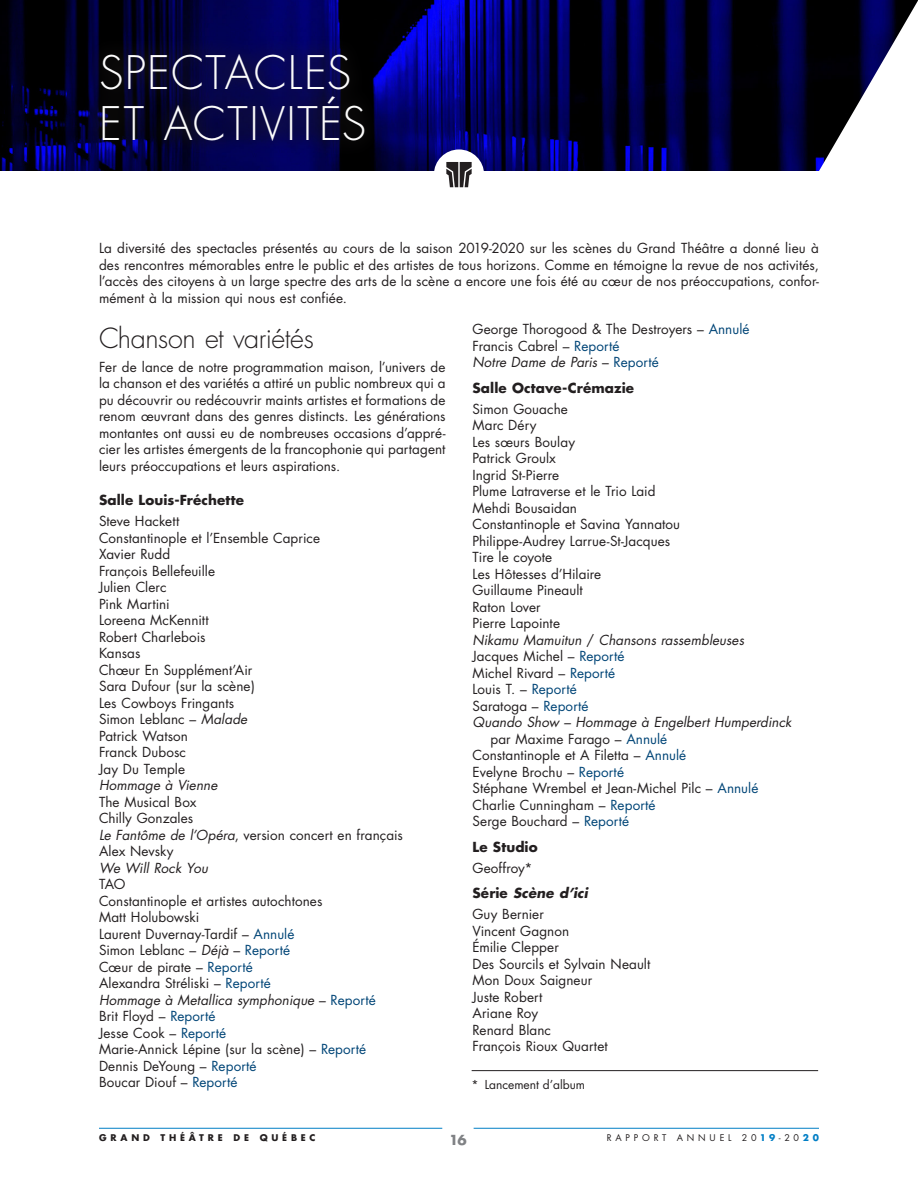
<style>
.page{position:relative;width:918px;height:1188px;background:#fff}
.page>*{position:absolute;margin:0;border:0;box-sizing:border-box;transform-origin:0 0}
.Ti{font:300 45px/51px "Futura";letter-spacing:.03em;color:#fcfcfc}
.Ti2b{font:300 27px "Futura";letter-spacing:-.02em;color:#231f20}
.TC{font:13.5px/16.5px "Futura";letter-spacing:.005em;color:#231f20;text-align:justify}
.TC-2{font:italic 13.5px/16.5px "Futura";letter-spacing:.005em;color:#231f20}
.TC-3{font:700 13.5px "Futura";letter-spacing:.01em;color:#231f20}
.TC-4{font:italic 700 13.5px "Futura";letter-spacing:.005em;color:#231f20}
.t1{font:700 13.5px "Futura";color:#808285}
.t2{font:12px "Futura";color:#231f20}
.t3{font:9px "Futura";letter-spacing:.42em;color:#231f20}
.t4{font:700 9px "Futura";letter-spacing:.42em;color:#231f20}
.s1{font-style:italic}
.s2{color:#004577}
.s3{font-style:normal}
.s4{font-style:normal;color:#004577}
.s5{font-weight:700;color:#007ec5}
</style>
<div class="page">
<img style="left:0;top:0;width:918px;height:171px">
<div style="left:83px;top:35px;width:300px;height:124px;background:#231f20;opacity:.7"></div>
<hr style="left:472px;top:1070px;width:346px;height:1px;background:#231f20">
<hr style="left:99px;top:1128px;width:343px;height:1px;background:#007ec5">
<hr style="left:474px;top:1128px;width:345px;height:1px;background:#007ec5">
<div style="left:434px;top:149px;width:50px;height:51px;background:#fff;border-radius:50%"></div>
<svg style="left:446px;top:162px;width:26px;height:25px"></svg>
<p class="Ti" style="left:99px;top:48px;width:269px">SPECTACLES<br>ET ACTIVITÉS</p>
<p class="TC" style="left:99px;top:240px;width:722px">La diversité des spectacles présentés au cours de la saison 2019-2020 sur les scènes du Grand Théâtre a donné lieu à des rencontres mémorables entre le public et des artistes de tous horizons. Comme en témoigne la revue de nos activités, l’accès des citoyens à un large spectre des arts de la scène a encore une fois été au cœur de nos préoccupations, confor&shy;mément à la mission qui nous est confiée.</p>
<p class="Ti2b" style="left:99px;top:322px;width:216px">Chanson et variétés</p>
<p class="TC" style="left:99px;top:359px;width:348px">Fer de lance de notre programmation maison, l’univers de la chanson et des variétés a attiré un public nombreux qui a pu découvrir ou redécouvrir maints artistes et formations de renom œuvrant dans des genres distincts. Les générations montantes ont aussi eu de nombreuses occasions d’appré&shy;cier les artistes émergents de la francophonie qui partagent leurs préoccupations et leurs aspirations.</p>
<p class="TC-3" style="left:99px;top:491px;width:147px">Salle Louis-Fréchette</p>
<p class="TC" style="left:99px;top:513px;width:82px">Steve Hackett</p>
<p class="TC" style="left:99px;top:530px;width:223px">Constantinople et l’Ensemble Caprice</p>
<p class="TC" style="left:99px;top:546px;width:73px">Xavier Rudd</p>
<p class="TC" style="left:99px;top:563px;width:118px">François Bellefeuille</p>
<p class="TC" style="left:99px;top:579px;width:69px">Julien Clerc</p>
<p class="TC" style="left:99px;top:596px;width:72px">Pink Martini</p>
<p class="TC" style="left:99px;top:612px;width:111px">Loreena McKennitt</p>
<p class="TC" style="left:99px;top:629px;width:108px">Robert Charlebois</p>
<p class="TC" style="left:99px;top:645px;width:43px">Kansas</p>
<p class="TC" style="left:99px;top:662px;width:155px">Chœur En Supplément’Air</p>
<p class="TC" style="left:99px;top:678px;width:157px">Sara Dufour (sur la scène)</p>
<p class="TC" style="left:99px;top:695px;width:137px">Les Cowboys Fringants</p>
<p class="TC" style="left:99px;top:711px;width:150px">Simon Leblanc – <span class="s1">Malade</span></p>
<p class="TC" style="left:99px;top:728px;width:91px">Patrick Watson</p>
<p class="TC" style="left:99px;top:744px;width:88px">Franck Dubosc</p>
<p class="TC" style="left:99px;top:761px;width:88px">Jay Du Temple</p>
<p class="TC-2" style="left:99px;top:777px;width:120px">Hommage à Vienne</p>
<p class="TC" style="left:99px;top:794px;width:99px">The Musical Box</p>
<p class="TC" style="left:99px;top:810px;width:96px">Chilly Gonzales</p>
<p class="TC" style="left:99px;top:827px;width:305px"><span class="s1">Le Fantôme de l’Opéra</span>, version concert en français</p>
<p class="TC" style="left:99px;top:843px;width:76px">Alex Nevsky</p>
<p class="TC-2" style="left:99px;top:860px;width:110px">We Will Rock You</p>
<p class="TC" style="left:99px;top:876px;width:28px">TAO</p>
<p class="TC" style="left:99px;top:893px;width:225px">Constantinople et artistes autochtones</p>
<p class="TC" style="left:99px;top:909px;width:102px">Matt Holubowski</p>
<p class="TC" style="left:99px;top:926px;width:197px">Laurent Duvernay-Tardif – <span class="s2">Annulé</span></p>
<p class="TC" style="left:99px;top:942px;width:193px">Simon Leblanc – <span class="s1">Déjà</span> – <span class="s2">Reporté</span></p>
<p class="TC" style="left:99px;top:959px;width:155px">Cœur de pirate – <span class="s2">Reporté</span></p>
<p class="TC" style="left:99px;top:975px;width:173px">Alexandra Stréliski – <span class="s2">Reporté</span></p>
<p class="TC-2" style="left:99px;top:992px;width:278px">Hommage à Metallica symphonique <span class="s3">–</span> <span class="s4">Reporté</span></p>
<p class="TC" style="left:99px;top:1008px;width:118px">Brit Floyd – <span class="s2">Reporté</span></p>
<p class="TC" style="left:99px;top:1025px;width:129px">Jesse Cook – <span class="s2">Reporté</span></p>
<p class="TC" style="left:99px;top:1041px;width:269px">Marie-Annick Lépine (sur la scène) – <span class="s2">Reporté</span></p>
<p class="TC" style="left:99px;top:1058px;width:159px">Dennis DeYoung – <span class="s2">Reporté</span></p>
<p class="TC" style="left:99px;top:1074px;width:140px">Boucar Diouf – <span class="s2">Reporté</span></p>
<p class="TC" style="left:472px;top:321px;width:279px">George Thorogood &amp; The Destroyers – <span class="s2">Annulé</span></p>
<p class="TC" style="left:472px;top:338px;width:148px">Francis Cabrel – <span class="s2">Reporté</span></p>
<p class="TC-2" style="left:472px;top:354px;width:188px">Notre Dame de Paris <span class="s3">–</span> <span class="s4">Reporté</span></p>
<p class="TC-3" style="left:472px;top:379px;width:163px">Salle Octave-Crémazie</p>
<p class="TC" style="left:472px;top:401px;width:97px">Simon Gouache</p>
<p class="TC" style="left:472px;top:417px;width:65px">Marc Déry</p>
<p class="TC" style="left:472px;top:434px;width:104px">Les sœurs Boulay</p>
<p class="TC" style="left:472px;top:450px;width:85px">Patrick Groulx</p>
<p class="TC" style="left:472px;top:467px;width:88px">Ingrid St-Pierre</p>
<p class="TC" style="left:472px;top:483px;width:185px">Plume Latraverse et le Trio Laid</p>
<p class="TC" style="left:472px;top:500px;width:106px">Mehdi Bousaidan</p>
<p class="TC" style="left:472px;top:516px;width:209px">Constantinople et Savina Yannatou</p>
<p class="TC" style="left:472px;top:533px;width:199px">Philippe-Audrey Larrue-St-Jacques</p>
<p class="TC" style="left:472px;top:549px;width:81px">Tire le coyote</p>
<p class="TC" style="left:472px;top:566px;width:130px">Les Hôtesses d’Hilaire</p>
<p class="TC" style="left:472px;top:582px;width:112px">Guillaume Pineault</p>
<p class="TC" style="left:472px;top:599px;width:70px">Raton Lover</p>
<p class="TC" style="left:472px;top:615px;width:89px">Pierre Lapointe</p>
<p class="TC-2" style="left:472px;top:632px;width:273px">Nikamu Mamuitun <span class="s3">/</span> Chansons rassembleuses</p>
<p class="TC" style="left:472px;top:648px;width:154px">Jacques Michel – <span class="s2">Reporté</span></p>
<p class="TC" style="left:472px;top:665px;width:144px">Michel Rivard – <span class="s2">Reporté</span></p>
<p class="TC" style="left:472px;top:681px;width:106px">Louis T. – <span class="s2">Reporté</span></p>
<p class="TC" style="left:472px;top:698px;width:118px">Saratoga – <span class="s2">Reporté</span></p>
<p class="TC-2" style="left:490px;top:714px;width:303px;text-indent:-18px">Quando Show – Hommage à Engelbert Humperdinck <span class="s3">par Maxime Farago –</span> <span class="s4">Annulé</span></p>
<p class="TC" style="left:472px;top:747px;width:215px">Constantinople et A Filetta – <span class="s2">Annulé</span></p>
<p class="TC" style="left:472px;top:764px;width:153px">Evelyne Brochu – <span class="s2">Reporté</span></p>
<p class="TC" style="left:472px;top:780px;width:287px">Stéphane Wrembel et Jean-Michel Pilc – <span class="s2">Annulé</span></p>
<p class="TC" style="left:472px;top:797px;width:185px">Charlie Cunningham – <span class="s2">Reporté</span></p>
<p class="TC" style="left:472px;top:813px;width:158px">Serge Bouchard – <span class="s2">Reporté</span></p>
<p class="TC-3" style="left:472px;top:838px;width:67px">Le Studio</p>
<p class="TC" style="left:472px;top:860px;width:62px">Geoffroy*</p>
<p class="TC-4" style="left:472px;top:884px;width:117px"><span class="s3">Série</span> Scène d’ici</p>
<p class="TC" style="left:472px;top:906px;width:73px">Guy Bernier</p>
<p class="TC" style="left:472px;top:923px;width:98px">Vincent Gagnon</p>
<p class="TC" style="left:472px;top:939px;width:88px">Émilie Clepper</p>
<p class="TC" style="left:472px;top:956px;width:179px">Des Sourcils et Sylvain Neault</p>
<p class="TC" style="left:472px;top:972px;width:121px">Mon Doux Saigneur</p>
<p class="TC" style="left:472px;top:989px;width:71px">Juste Robert</p>
<p class="TC" style="left:472px;top:1005px;width:67px">Ariane Roy</p>
<p class="TC" style="left:472px;top:1022px;width:80px">Renard Blanc</p>
<p class="TC" style="left:472px;top:1038px;width:137px">François Rioux Quartet</p>
<p class="t2" style="left:472px;top:1077px;width:115px">* Lancement d’album</p>
<p class="t4" style="left:99px;top:1132px;width:218px">GRAND THÉÂTRE DE QUÉBEC</p>
<p class="t1" style="left:449px;top:1131px;width:19px">16</p>
<p class="t3" style="left:607px;top:1132px;width:214px">RAPPORT ANNUEL 20<span class="s5">19</span>-20<span class="s5">20</span></p>
</div>
